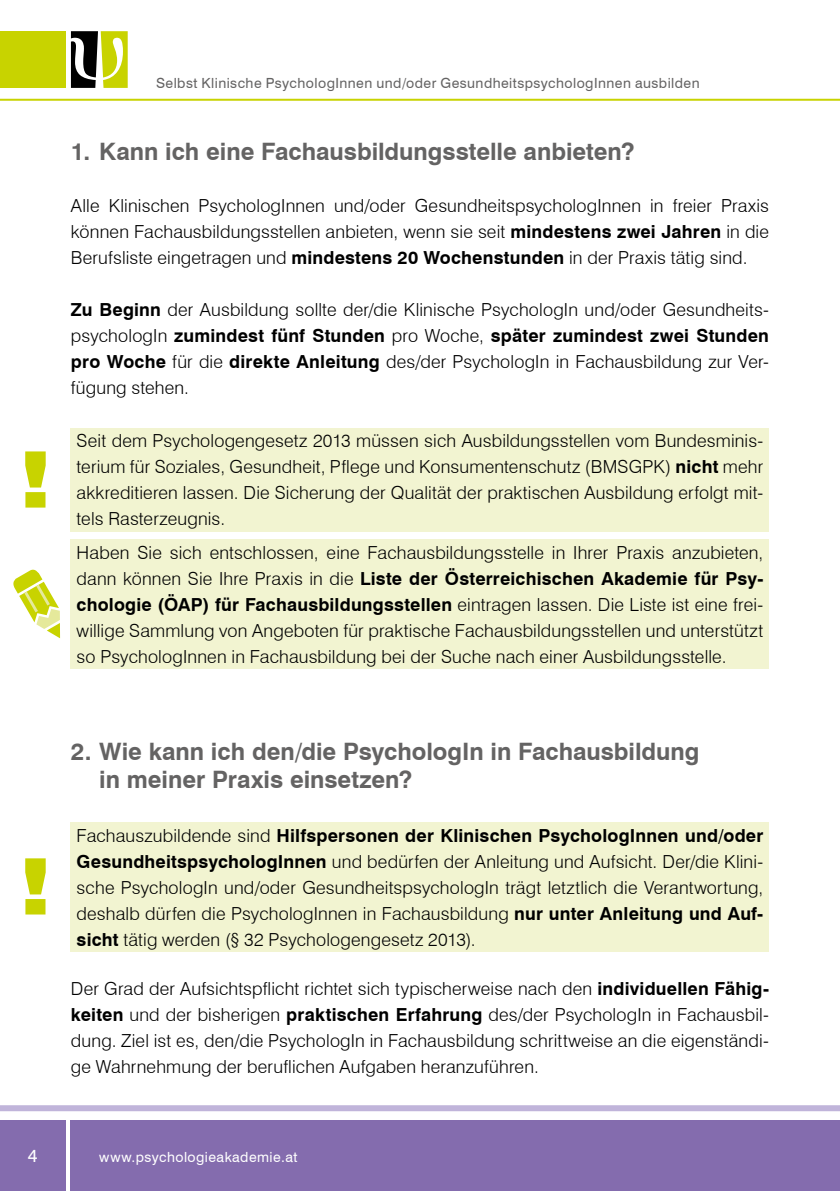
<style>
.page{position:relative;width:840px;height:1191px;background:#fff}
.page>*{position:absolute;margin:0;border:0;box-sizing:border-box;transform-origin:0 0}
.t1{font:700 24px/28.8px "Swiss 721 BT";color:#646363}
.t2{font:300 18px/26px "Swiss 721 BT";letter-spacing:.01em;color:#000;text-align:justify}
.t3{font:18px "Swiss 721 BT";color:#fff}
.t4{font:14px "Swiss 721 BT";letter-spacing:.03em;color:#646363}
.t5{font:14px "Swiss 721 BT";letter-spacing:.03em;color:#fff}
.s1{font-weight:700}
</style>
<div class="page">
<div style="left:71px;top:1120px;width:768px;height:71px;background:#846cae"></div>
<div style="left:0;top:31px;width:65px;height:57px;background:#c8d300"></div>
<div style="left:0;top:1120px;width:65px;height:71px;background:#846cae"></div>
<div style="left:0;top:1105px;width:839px;height:6px;background:#c0b4da"></div>
<svg style="left:71px;top:31px;width:57px;height:57px"></svg>
<hr style="left:0;top:99px;width:839px;height:2px;background:#c8d300">
<div style="left:71px;top:428px;width:697px;height:103px;background:#f2f4d1"></div>
<div style="left:71px;top:539px;width:697px;height:129px;background:#f2f4d1"></div>
<div style="left:71px;top:822px;width:697px;height:129px;background:#f2f4d1"></div>
<svg style="left:25px;top:858px;width:21px;height:56px"></svg>
<svg style="left:13px;top:569px;width:47px;height:69px"></svg>
<svg style="left:25px;top:451px;width:21px;height:56px"></svg>
<p class="t3" style="left:28px;top:1144px;width:11px">4</p>
<p class="t4" style="left:156px;top:74px;width:545px">Selbst Klinische PsychologInnen und/oder GesundheitspsychologInnen ausbilden</p>
<h1 class="t1" style="left:71px;top:137px;width:565px">1. Kann ich eine Fachausbildungsstelle anbieten?</h1>
<p class="t2" style="left:71px;top:192px;width:699px">Alle Klinischen PsychologInnen und/oder GesundheitspsychologInnen in freier Praxis können Fachausbildungsstellen anbieten, wenn sie seit <span class="s1">mindestens zwei Jahren</span> in die Berufsliste eingetragen und <span class="s1">mindestens 20 Wochenstunden</span> in der Praxis tätig sind.</p>
<p class="t2" style="left:71px;top:296px;width:699px"><span class="s1">Zu Beginn</span> der Ausbildung sollte der/die Klinische PsychologIn und/oder Gesundheits&shy;psychologIn <span class="s1">zumindest fünf Stunden</span> pro Woche, <span class="s1">später zumindest zwei Stunden pro Woche</span> für die <span class="s1">direkte Anleitung</span> des/der PsychologIn in Fachausbildung zur Ver&shy;fügung stehen.</p>
<p class="t2" style="left:77px;top:428px;width:687px">Seit dem Psychologengesetz 2013 müssen sich Ausbildungsstellen vom Bundesminis&shy;terium für Soziales, Gesundheit, Pflege und Konsumentenschutz (BMSGPK) <span class="s1">nicht</span> mehr akkreditieren lassen. Die Sicherung der Qualität der praktischen Ausbildung erfolgt mit&shy;tels Rasterzeugnis.</p>
<p class="t2" style="left:77px;top:539px;width:687px">Haben Sie sich entschlossen, eine Fachausbildungsstelle in Ihrer Praxis anzubieten, dann können Sie Ihre Praxis in die <span class="s1">Liste der Österreichischen Akademie für Psy&shy;chologie (ÖAP) für Fachausbildungsstellen</span> eintragen lassen. Die Liste ist eine frei&shy;willige Sammlung von Angeboten für praktische Fachausbildungsstellen und unterstützt so PsychologInnen in Fachausbildung bei der Suche nach einer Ausbildungsstelle.</p>
<h1 class="t1" style="left:99px;top:736px;width:601px;text-indent:-28px">2. Wie kann ich den/die PsychologIn in Fachausbildung in meiner Praxis einsetzen?</h1>
<p class="t2" style="left:77px;top:822px;width:687px">Fachauszubildende sind <span class="s1">Hilfspersonen der Klinischen PsychologInnen und/oder GesundheitspsychologInnen</span> und bedürfen der Anleitung und Aufsicht. Der/die Klini&shy;sche PsychologIn und/oder GesundheitspsychologIn trägt letztlich die Verantwortung, deshalb dürfen die PsychologInnen in Fachausbildung <span class="s1">nur unter Anleitung und Auf&shy;sicht</span> tätig werden (§ 32 Psychologengesetz 2013).</p>
<p class="t2" style="left:71px;top:975px;width:699px">Der Grad der Aufsichtspflicht richtet sich typischerweise nach den <span class="s1">individuellen Fähig&shy;keiten</span> und der bisherigen <span class="s1">praktischen Erfahrung</span> des/der PsychologIn in Fachausbil&shy;dung. Ziel ist es, den/die PsychologIn in Fachausbildung schrittweise an die eigenständi&shy;ge Wahrnehmung der beruflichen Aufgaben heranzuführen.</p>
<p class="t5" style="left:99px;top:1148px;width:199px">www.psychologieakademie.at</p>
</div>
